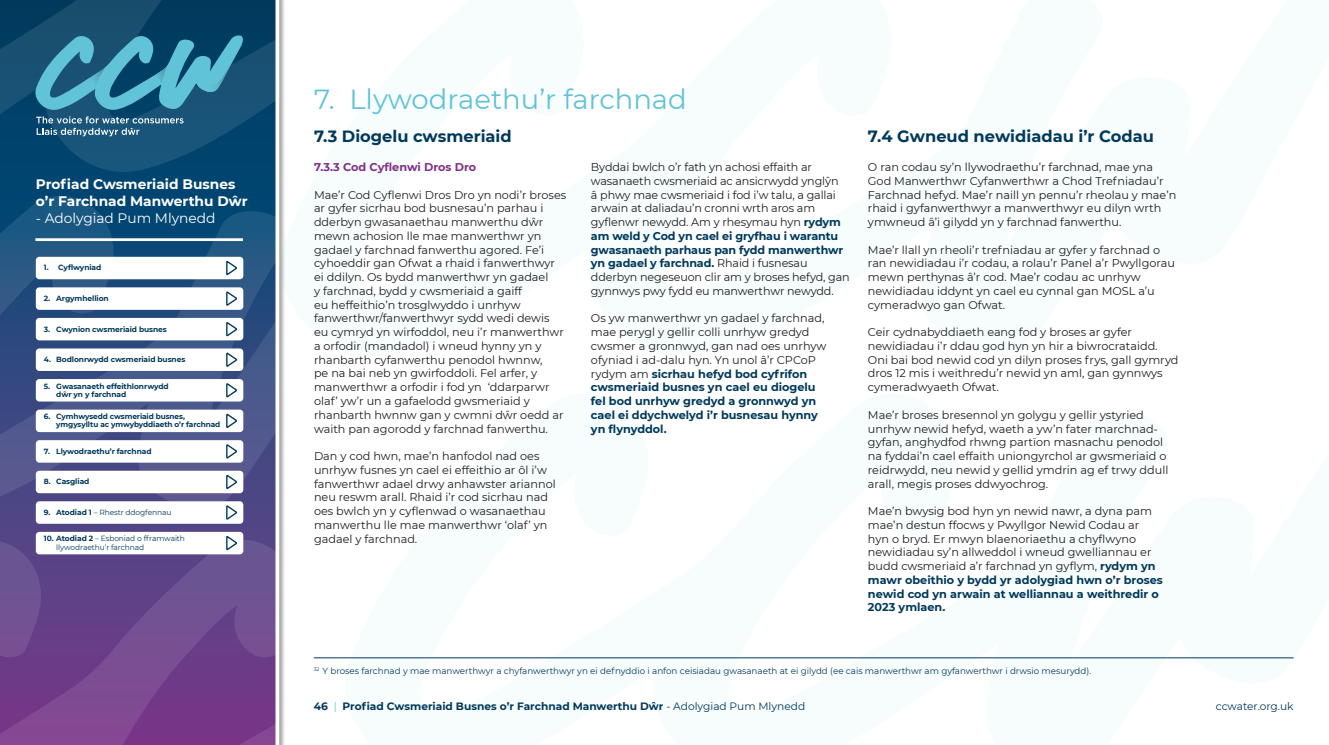
<style>
.page{position:relative;width:1329px;height:745px;background:#fff}
.page>*{position:absolute;margin:0;border:0;box-sizing:border-box;transform-origin:0 0}
.t1{font:27.5px "Montserrat";color:#61c3d7}
.t2{font:700 16.25px "Montserrat";color:#00395b}
.t3{font:700 13.75px/16.5px "Montserrat";color:#fff}
.t4{font:13.75px "Montserrat";color:#fff}
.t5{font:11.25px/13.8px "Montserrat";color:#1d1d1b}
.t6{font:700 11.25px "Montserrat";color:#7f3089}
.t7{font:700 10.62px "Montserrat";color:#00395b}
.t8{font:10.62px "Montserrat";letter-spacing:-.01em;color:#00395b}
.t9{font:8.75px "Montserrat";color:#00395b}
.t10{font:700 7.5px/8.1px "Montserrat";letter-spacing:-.01em;color:#00395b}
.t11{font:7.5px/8.1px "Montserrat";letter-spacing:-.01em;color:#00395b}
.s1{font-weight:700}
.s2{font-weight:700;color:#00395b}
.s3{font-weight:400;color:#61c3d7}
.s4{font-weight:400}
</style>
<div class="page">
<hr style="left:314px;top:657px;width:979px;height:1px;background:#00395b">
<div style="left:0;top:0;width:285px;height:744px;background:#1d1d1b;opacity:.4"></div>
<svg style="left:0;top:172px;width:275px;height:367px;background:#1f487a"></svg>
<svg style="left:0;top:539px;width:275px;height:205px;background:#6e458c"></svg>
<svg style="left:0;top:0;width:275px;height:172px;background:#0b476d"></svg>
<svg style="left:0;top:196px;width:275px;height:316px;background:#315283"></svg>
<hr style="left:35px;top:238px;width:208px;height:3px;background:#fff">
<svg style="left:35px;top:35px;width:210px;height:75px;background:#307b98"></svg>
<img style="left:82px;top:67px;width:23px;height:22px">
<img style="left:148px;top:65px;width:20px;height:19px">
<img style="left:196px;top:62px;width:36px;height:30px">
<svg style="left:36px;top:116px;width:147px;height:20px;background:#437391"></svg>
<svg style="left:275px;top:0;width:4px;height:744px"></svg>
<div style="left:36px;top:256px;width:207px;height:23px;background:#fff;border-radius:4px"></div>
<svg style="left:226px;top:260px;width:11px;height:15px"></svg>
<div style="left:36px;top:287px;width:207px;height:22px;background:#fff;border-radius:4px"></div>
<svg style="left:226px;top:291px;width:11px;height:14px"></svg>
<div style="left:36px;top:318px;width:207px;height:22px;background:#fff;border-radius:4px"></div>
<svg style="left:226px;top:322px;width:11px;height:14px"></svg>
<div style="left:36px;top:348px;width:207px;height:23px;background:#fff;border-radius:4px"></div>
<svg style="left:226px;top:352px;width:11px;height:14px"></svg>
<div style="left:36px;top:379px;width:207px;height:22px;background:#fff;border-radius:4px"></div>
<svg style="left:226px;top:383px;width:11px;height:14px"></svg>
<div style="left:36px;top:409px;width:207px;height:23px;background:#fff;border-radius:4px"></div>
<svg style="left:226px;top:413px;width:11px;height:15px"></svg>
<div style="left:36px;top:440px;width:207px;height:22px;background:#fff;border-radius:4px"></div>
<svg style="left:226px;top:444px;width:11px;height:14px"></svg>
<div style="left:36px;top:470px;width:207px;height:23px;background:#fff;border-radius:4px"></div>
<svg style="left:226px;top:474px;width:11px;height:15px"></svg>
<div style="left:36px;top:501px;width:207px;height:22px;background:#fff;border-radius:4px"></div>
<svg style="left:226px;top:505px;width:11px;height:14px"></svg>
<div style="left:36px;top:531px;width:207px;height:23px;background:#fff;border-radius:4px"></div>
<svg style="left:226px;top:536px;width:11px;height:14px"></svg>
<p class="t3" style="left:36px;top:175px;width:213px">Profiad Cwsmeriaid Busnes o’r Farchnad Manwerthu Dŵr</p>
<p class="t4" style="left:36px;top:208px;width:181px">- Adolygiad Pum Mlynedd</p>
<p class="t10" style="left:44px;top:263px;width:59px">1. Cyflwyniad</p>
<p class="t10" style="left:44px;top:294px;width:66px">2. Argymhellion</p>
<p class="t10" style="left:44px;top:324px;width:125px">3. Cwynion cwsmeriaid busnes</p>
<p class="t10" style="left:44px;top:355px;width:143px">4. Bodlonrwydd cwsmeriaid busnes</p>
<p class="t10" style="left:56px;top:381px;width:114px;text-indent:-12px">5. Gwasanaeth effeithlonrwydd dŵr yn y farchnad</p>
<p class="t10" style="left:56px;top:412px;width:165px;text-indent:-12px">6. Cymhwysedd cwsmeriaid busnes, ymgysylltu ac ymwybyddiaeth o’r farchnad</p>
<p class="t10" style="left:44px;top:446px;width:109px">7. Llywodraethu’r farchnad</p>
<p class="t10" style="left:44px;top:477px;width:47px">8. Casgliad</p>
<p class="t11" style="left:44px;top:507px;width:129px"><span class="s1">9. Atodiad 1</span> – Rhestr ddogfennau</p>
<p class="t11" style="left:56px;top:534px;width:130px;text-indent:-12px"><span class="s1">10. Atodiad 2</span> – Esboniad o fframwaith llywodraethu’r farchnad</p>
<h1 class="t1" style="left:314px;top:80px;width:374px">7. Llywodraethu’r farchnad</h1>
<h2 class="t2" style="left:314px;top:125px;width:199px">7.3 Diogelu cwsmeriaid</h2>
<h2 class="t2" style="left:868px;top:125px;width:287px">7.4 Gwneud newidiadau i’r Codau</h2>
<p class="t6" style="left:314px;top:159px;width:164px">7.3.3 Cod Cyflenwi Dros Dro</p>
<p class="t5" style="left:314px;top:187px;width:254px">Mae’r Cod Cyflenwi Dros Dro yn nodi’r broses ar gyfer sicrhau bod busnesau’n parhau i dderbyn gwasanaethau manwerthu dŵr mewn achosion lle mae manwerthwr yn gadael y farchnad fanwerthu agored. Fe’i cyhoeddir gan Ofwat a rhaid i fanwerthwyr ei ddilyn. Os bydd manwerthwr yn gadael<br>y farchnad, bydd y cwsmeriaid a gaiff<br>eu heffeithio’n trosglwyddo i unrhyw fanwerthwr/fanwerthwyr sydd wedi dewis eu cymryd yn wirfoddol, neu i’r manwerthwr a orfodir (mandadol) i wneud hynny yn y rhanbarth cyfanwerthu penodol hwnnw,<br>pe na bai neb yn gwirfoddoli. Fel arfer, y manwerthwr a orfodir i fod yn ‘ddarparwr olaf’ yw’r un a gafaelodd gwsmeriaid y rhanbarth hwnnw gan y cwmni dŵr oedd ar waith pan agorodd y farchnad fanwerthu.</p>
<p class="t5" style="left:314px;top:448px;width:243px">Dan y cod hwn, mae’n hanfodol nad oes unrhyw fusnes yn cael ei effeithio ar ôl i’w fanwerthwr adael drwy anhawster ariannol neu reswm arall. Rhaid i’r cod sicrhau nad oes bwlch yn y cyflenwad o wasanaethau manwerthu lle mae manwerthwr ‘olaf’ yn gadael y farchnad.</p>
<p class="t5" style="left:868px;top:160px;width:310px">O ran codau sy’n llywodraethu’r farchnad, mae yna God Manwerthwr Cyfanwerthwr a Chod Trefniadau’r Farchnad hefyd. Mae’r naill yn pennu’r rheolau y mae’n rhaid i gyfanwerthwyr a manwerthwyr eu dilyn wrth ymwneud â’i gilydd yn y farchnad fanwerthu.</p>
<p class="t5" style="left:868px;top:242px;width:309px">Mae’r llall yn rheoli’r trefniadau ar gyfer y farchnad o ran newidiadau i’r codau, a rolau’r Panel a’r Pwyllgorau mewn perthynas â’r cod. Mae’r codau ac unrhyw newidiadau iddynt yn cael eu cynnal gan MOSL a’u cymeradwyo gan Ofwat.</p>
<p class="t5" style="left:868px;top:324px;width:312px">Ceir cydnabyddiaeth eang fod y broses ar gyfer newidiadau i’r ddau god hyn yn hir a biwrocrataidd.<br>Oni bai bod newid cod yn dilyn proses frys, gall gymryd dros 12 mis i weithredu’r newid yn aml, gan gynnwys cymeradwyaeth Ofwat.</p>
<p class="t5" style="left:868px;top:407px;width:302px">Mae’r broses bresennol yn golygu y gellir ystyried unrhyw newid hefyd, waeth a yw’n fater marchnad&shy;gyfan, anghydfod rhwng partïon masnachu penodol na fyddai’n cael effaith uniongyrchol ar gwsmeriaid o reidrwydd, neu newid y gellid ymdrin ag ef trwy ddull arall, megis proses ddwyochrog.</p>
<p class="t5" style="left:868px;top:503px;width:296px">Mae’n bwysig bod hyn yn newid nawr, a dyna pam mae’n destun ffocws y Pwyllgor Newid Codau ar hyn o bryd. Er mwyn blaenoriaethu a chyflwyno newidiadau sy’n allweddol i wneud gwelliannau er budd cwsmeriaid a’r farchnad yn gyflym, <span class="s2">rydym yn mawr obeithio y bydd yr adolygiad hwn o’r broses newid cod yn arwain at welliannau a weithredir o 2023 ymlaen.</span></p>
<p class="t5" style="left:591px;top:160px;width:260px">Byddai bwlch o’r fath yn achosi effaith ar wasanaeth cwsmeriaid ac ansicrwydd ynglŷn<br>â phwy mae cwsmeriaid i fod i’w talu, a gallai arwain at daliadau’n cronni wrth aros am gyflenwr newydd. Am y rhesymau hyn <span class="s2">rydym am weld y Cod yn cael ei gryfhau i warantu gwasanaeth parhaus pan fydd manwerthwr yn gadael y farchnad.</span> Rhaid i fusnesau dderbyn negeseuon clir am y broses hefyd, gan gynnwys pwy fydd eu manwerthwr newydd.</p>
<p class="t5" style="left:591px;top:311px;width:237px">Os yw manwerthwr yn gadael y farchnad, mae perygl y gellir colli unrhyw gredyd cwsmer a gronnwyd, gan nad oes unrhyw ofyniad i ad-dalu hyn. Yn unol â’r CPCoP rydym am <span class="s2">sicrhau hefyd bod cyfrifon cwsmeriaid busnes yn cael eu diogelu fel bod unrhyw gredyd a gronnwyd yn cael ei ddychwelyd i’r busnesau hynny yn flynyddol.</span></p>
<p class="t9" style="left:314px;top:664px;width:779px"><sup>32</sup> Y broses farchnad y mae manwerthwyr a chyfanwerthwyr yn ei defnyddio i anfon ceisiadau gwasanaeth at ei gilydd (ee cais manwerthwr am gyfanwerthwr i drwsio mesurydd).</p>
<p class="t7" style="left:314px;top:697px;width:493px">46 <span class="s3">|</span> Profiad Cwsmeriaid Busnes o’r Farchnad Manwerthu Dŵr <span class="s4">- Adolygiad Pum Mlynedd</span></p>
<p class="t8" style="left:1216px;top:698px;width:79px">ccwater.org.uk</p>
</div>
